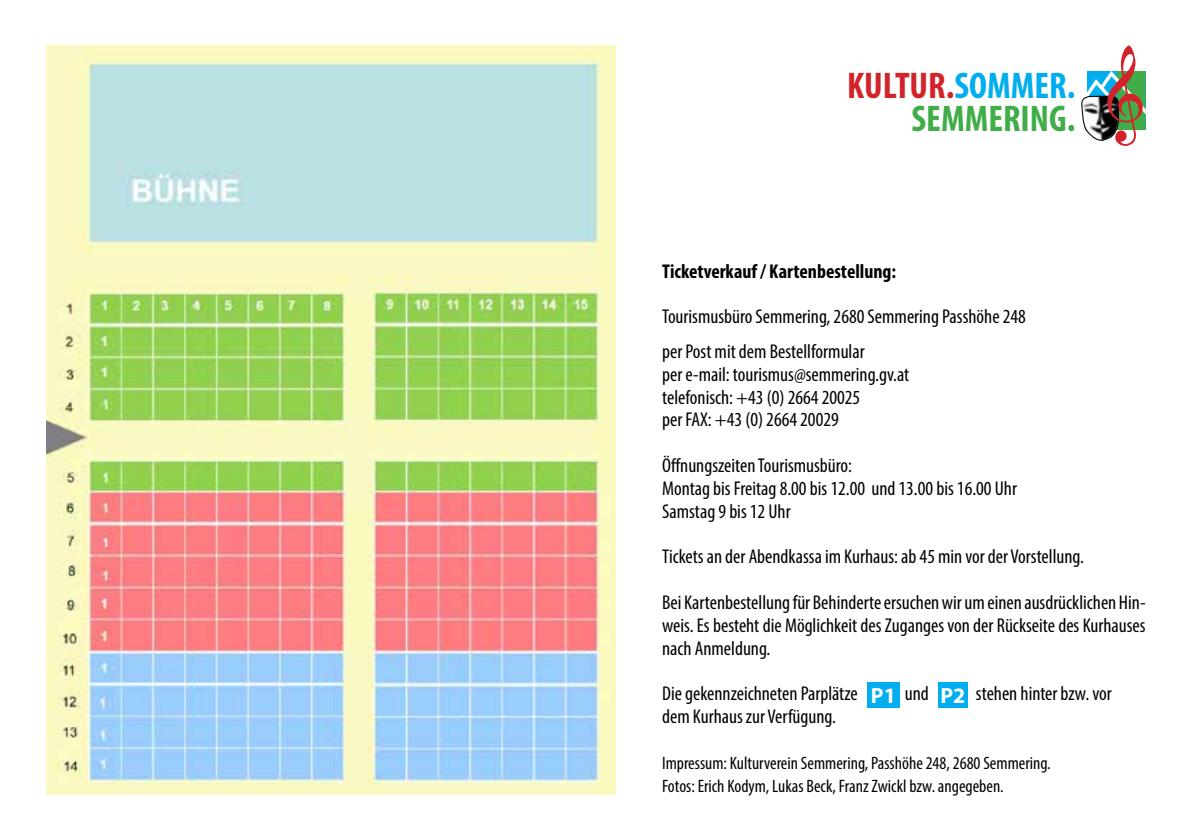
<style>
.page{position:relative;width:1191px;height:840px;background:#fff}
.page>*{position:absolute;margin:0;border:0;box-sizing:border-box;transform-origin:0 0}
.t1{font:700 condensed 37.2px/32.2px "Myriad Pro";color:#41ad49;text-align:right}
.t2{font:700 22px "Myriad Pro";color:#fff}
.t3{font:condensed 20px/22.8px "Myriad Pro";color:#000}
.t4{font:700 condensed 20px "Myriad Pro";color:#000}
.t5{font:condensed 18px/22.8px "Myriad Pro";color:#000}
.s1{color:#d2232a}
.s2{color:#00aeef}
</style>
<div class="page">
<img style="left:46px;top:45px;width:569px;height:749px">
<svg style="left:1081px;top:45px;width:64px;height:101px"></svg>
<div style="left:867px;top:682px;width:32px;height:25px;background:#00aeef"></div>
<div style="left:938px;top:682px;width:29px;height:25px;background:#00aeef"></div>
<h1 class="t1" style="left:847px;top:69px;width:230px"><span class="s1">KULTUR.</span><span class="s2">SOMMER.<br></span>SEMMERING.</h1>
<p class="t4" style="left:662px;top:258px;width:235px">Ticketverkauf / Kartenbestellung:</p>
<p class="t3" style="left:662px;top:299px;width:365px;line-height:34.8px">Tourismusbüro Semmering, 2680 Semmering Passhöhe 248 per Post mit dem Bestellformular</p>
<p class="t3" style="left:662px;top:362px;width:249px">per e-mail: tourismus@semmering.gv.at telefonisch: +43 (0) 2664 20025<br>per FAX: +43 (0) 2664 20029</p>
<p class="t3" style="left:662px;top:453px;width:356px">Öffnungszeiten Tourismusbüro:<br>Montag bis Freitag 8.00 bis 12.00 und 13.00 bis 16.00 Uhr<br>Samstag 9 bis 12 Uhr</p>
<p class="t3" style="left:662px;top:545px;width:423px">Tickets an der Abendkassa im Kurhaus: ab 45 min vor der Vorstellung.</p>
<p class="t3" style="left:662px;top:590px;width:485px;text-align:justify">Bei Kartenbestellung für Behinderte ersuchen wir um einen ausdrücklichen Hin&shy;weis. Es besteht die Möglichkeit des Zuganges von der Rückseite des Kurhauses nach Anmeldung.</p>
<p class="t3" style="left:662px;top:681px;width:197px">Die gekennzeichneten Parplätze</p>
<p class="t3" style="left:904px;top:681px;width:26px">und</p>
<p class="t3" style="left:976px;top:681px;width:137px">stehen hinter bzw. vor</p>
<p class="t3" style="left:662px;top:704px;width:175px">dem Kurhaus zur Verfügung.</p>
<p class="t5" style="left:662px;top:750px;width:390px">Impressum: Kulturverein Semmering, Passhöhe 248, 2680 Semmering.<br>Fotos: Erich Kodym, Lukas Beck, Franz Zwickl bzw. angegeben.</p>
<p class="t2" style="left:871px;top:680px;width:26px">P1</p>
<p class="t2" style="left:940px;top:680px;width:26px">P2</p>
</div>
